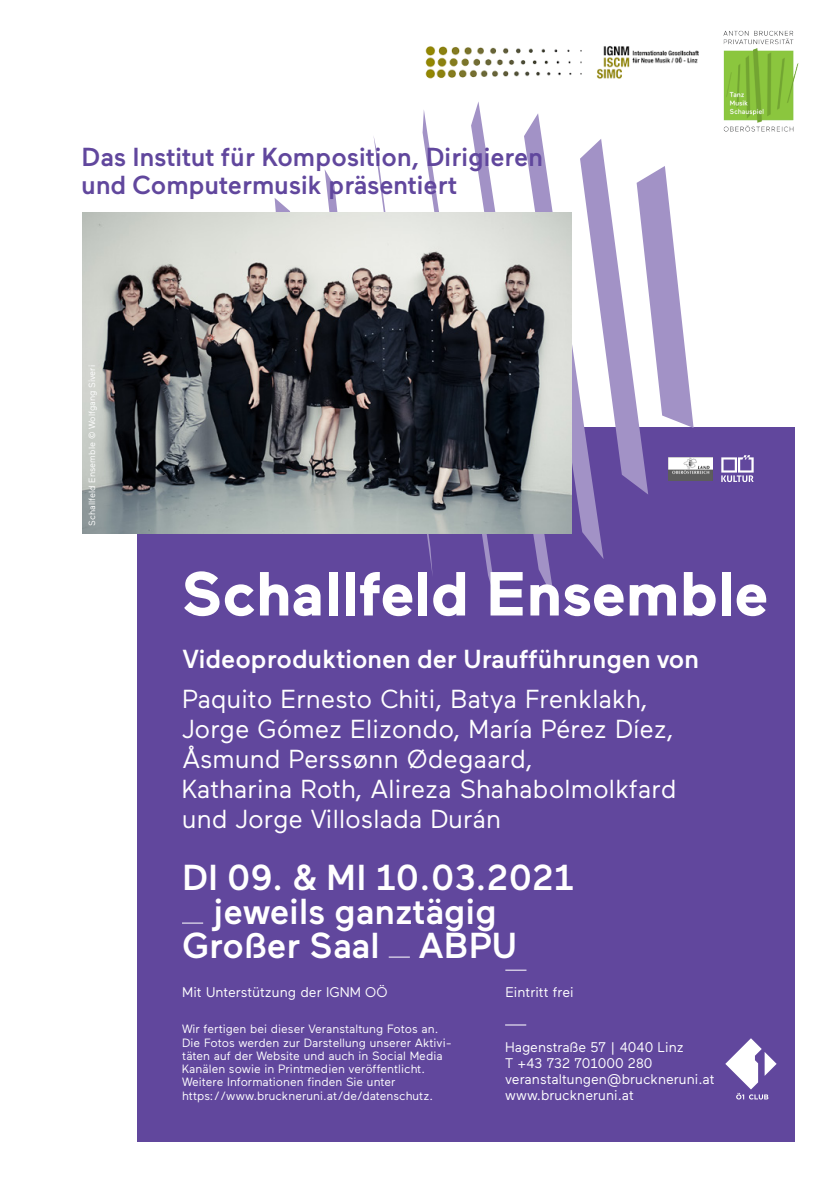
<style>
.page{position:relative;width:840px;height:1191px;background:#fff}
.page>*{position:absolute;margin:0;border:0;box-sizing:border-box;transform-origin:0 0}
.Titel{font:700 62px "Maax";color:#fff}
.Datum_Ort{font:500 36px "Maax";color:#fff}
.Titel-2{font:26px "Maax";color:#fff}
.Untertitel{font:500 26px "Maax";color:#61479d}
.Titel-3{font:500 26px "Maax";color:#fff}
.Zusatzinformation{font:14px/16px "Maax";letter-spacing:-.005em;color:#fff}
.Zusatzinformation-2{font:12px/13.2px "Maax";color:#fff}
.Copyright{font:9px "Maax";color:#fff}
</style>
<div class="page">
<img style="left:425px;top:46px;width:274px;height:33px">
<div style="left:136px;top:427px;width:658px;height:714px;background:#61479d"></div>
<svg style="left:725px;top:1038px;width:51px;height:61px"></svg>
<svg style="left:554px;top:139px;width:139px;height:420px"></svg>
<svg style="left:476px;top:102px;width:78px;height:498px"></svg>
<svg style="left:274px;top:198px;width:16px;height:14px"></svg>
<svg style="left:324px;top:109px;width:173px;height:496px"></svg>
<img style="left:82px;top:212px;width:489px;height:321px">
<svg style="left:721px;top:455px;width:32px;height:27px"></svg>
<img style="left:667px;top:457px;width:45px;height:24px">
<svg style="left:505px;top:1024px;width:21px;height:1px"></svg>
<svg style="left:505px;top:969px;width:21px;height:1px"></svg>
<svg style="left:182px;top:922px;width:21px;height:1px"></svg>
<svg style="left:388px;top:956px;width:21px;height:1px"></svg>
<img style="left:723px;top:30px;width:76px;height:102px">
<p class="Untertitel" style="left:81px;top:143px;width:462px">Das Institut für Komposition, Dirigieren</p>
<p class="Untertitel" style="left:81px;top:171px;width:377px">und Computermusik präsentiert</p>
<p class="Copyright" style="left:87px;top:525px;width:162px;rotate:-90deg">Schallfeld Ensemble © Wolfgang Siveri</p>
<p class="Titel" style="left:182px;top:560px;width:587px">Schallfeld Ensemble</p>
<p class="Titel-3" style="left:182px;top:645px;width:518px">Videoproduktionen der Uraufführungen von</p>
<p class="Titel-2" style="left:182px;top:685px;width:467px">Paquito Ernesto Chiti, Batya Frenklakh,</p>
<p class="Titel-2" style="left:182px;top:715px;width:493px">Jorge Gómez Elizondo, María Pérez Díez,</p>
<p class="Titel-2" style="left:182px;top:745px;width:352px">Åsmund Perssønn Ødegaard,</p>
<p class="Titel-2" style="left:182px;top:775px;width:495px">Katharina Roth, Alireza Shahabolmolkfard</p>
<p class="Titel-2" style="left:182px;top:805px;width:320px">und Jorge Villoslada Durán</p>
<p class="Datum_Ort" style="left:182px;top:857px;width:393px">DI 09. &amp; MI 10.03.2021</p>
<p class="Datum_Ort" style="left:212px;top:891px;width:286px">jeweils ganztägig</p>
<p class="Datum_Ort" style="left:182px;top:925px;width:336px">Großer Saal ABPU</p>
<p class="Zusatzinformation" style="left:182px;top:984px;width:207px">Mit Unterstützung der IGNM OÖ</p>
<p class="Zusatzinformation" style="left:505px;top:984px;width:70px">Eintritt frei</p>
<p class="Zusatzinformation-2" style="left:182px;top:1022px;width:257px">Wir fertigen bei dieser Veranstaltung Fotos an.</p>
<p class="Zusatzinformation-2" style="left:182px;top:1036px;width:271px">Die Fotos werden zur Darstellung unserer Aktivi&shy;täten auf der Website und auch in Social Media<br>Kanälen sowie in Printmedien veröffentlicht.</p>
<p class="Zusatzinformation-2" style="left:182px;top:1075px;width:252px">Weitere Informationen finden Sie unter https://www.bruckneruni.at/de/datenschutz.</p>
<p class="Zusatzinformation" style="left:505px;top:1038px;width:180px">Hagenstraße 57 | 4040 Linz</p>
<p class="Zusatzinformation" style="left:505px;top:1054px;width:149px">T +43 732 701000 280</p>
<p class="Zusatzinformation" style="left:505px;top:1070px;width:211px">veranstaltungen@bruckneruni.at www.bruckneruni.at</p>
</div>
